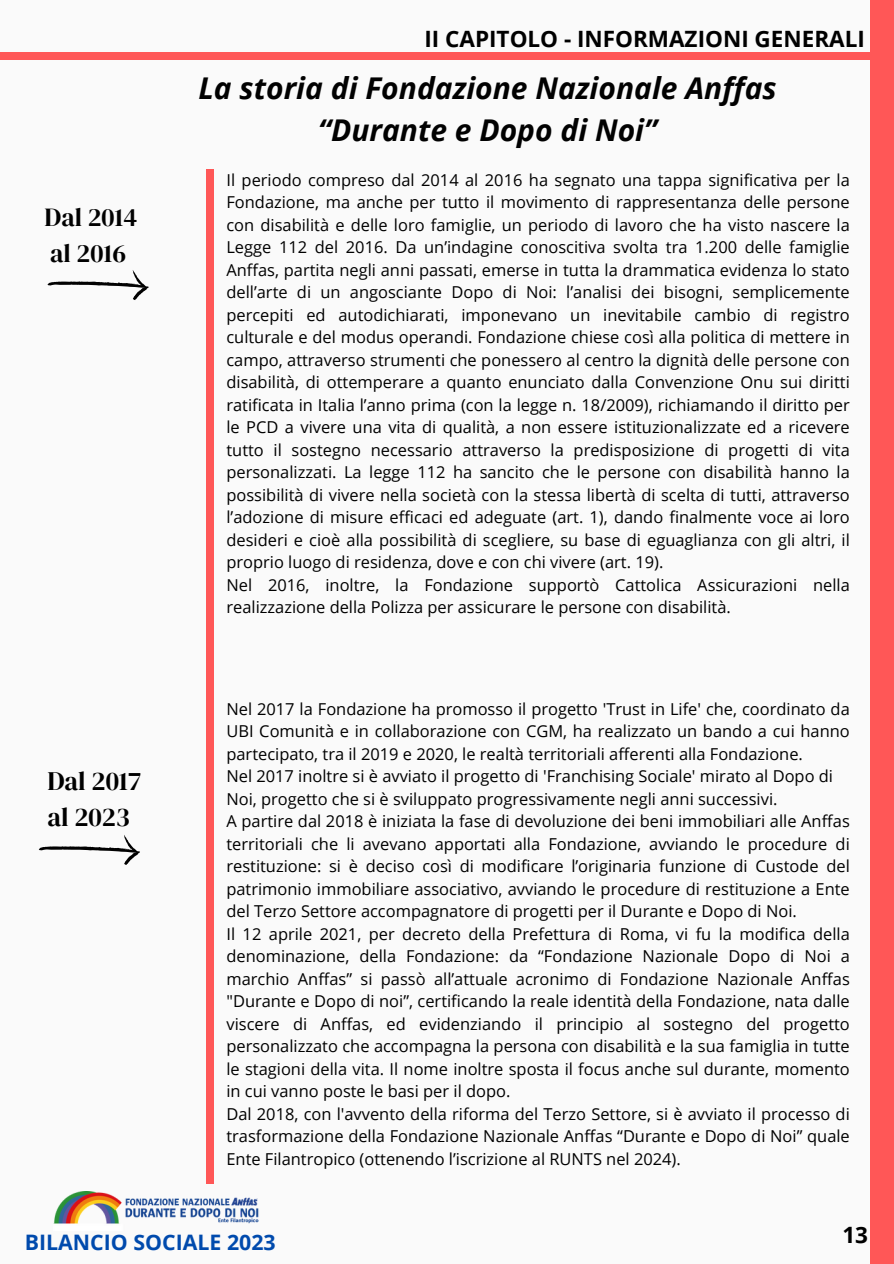
<style>
.page{position:relative;width:894px;height:1264px;background:#fff}
.page>*{position:absolute;margin:0;border:0;box-sizing:border-box;transform-origin:0 0}
.t1{font:italic 700 30px/41.7px "Open Sans";color:#010101;text-align:center}
.t2{font:26.4px/36.6px "DM Serif Display";color:#000}
.t3{font:25.8px/35.8px "DM Serif Display";color:#010101}
.t4{font:700 22.5px "Open Sans";color:#000}
.t5{font:700 21.3px "Open Sans";color:#004aad}
.t6{font:16.5px/22.5px "Open Sans";color:#000;text-align:justify}
</style>
<div class="page">
<div style="left:0;top:0;width:893px;height:1263px;background:#fafafa"></div>
<div style="left:206px;top:170px;width:7px;height:1013px;background:#ff5757"></div>
<div style="left:870px;top:0;width:23px;height:1263px;background:#ff5757"></div>
<svg style="left:47px;top:270px;width:102px;height:30px"></svg>
<svg style="left:39px;top:835px;width:101px;height:30px"></svg>
<img style="left:53px;top:1191px;width:206px;height:33px">
<div style="left:0;top:53px;width:893px;height:7px;background:#ff5757"></div>
<p class="t4" style="left:424px;top:23px;width:442px">II CAPITOLO - INFORMAZIONI GENERALI</p>
<h3 class="t3" style="left:45px;top:199px;width:94px">Dal 2014 al 2016</h3>
<h2 class="t2" style="left:47px;top:762px;width:95px">Dal 2017 al 2023</h2>
<p class="t1" style="left:198px;top:67px;width:579px">La storia di Fondazione Nazionale Anffas “Durante e Dopo di Noi”</p>
<h1 class="t6" style="left:226px;top:168px;width:624px">Il periodo compreso dal 2014 al 2016 ha segnato una tappa significativa per la Fondazione, ma anche per tutto il movimento di rappresentanza delle persone con disabilità e delle loro famiglie, un periodo di lavoro che ha visto nascere la Legge 112 del 2016. Da un’indagine conoscitiva svolta tra 1.200 delle famiglie Anffas, partita negli anni passati, emerse in tutta la drammatica evidenza lo stato dell’arte di un angosciante Dopo di Noi: l’analisi dei bisogni, semplicemente percepiti ed autodichiarati, imponevano un inevitabile cambio di registro culturale e del modus operandi. Fondazione chiese così alla politica di mettere in campo, attraverso strumenti che ponessero al centro la dignità delle persone con disabilità, di ottemperare a quanto enunciato dalla Convenzione Onu sui diritti ratificata in Italia l’anno prima (con la legge n. 18/2009), richiamando il diritto per le PCD a vivere una vita di qualità, a non essere istituzionalizzate ed a ricevere tutto il sostegno necessario attraverso la predisposizione di progetti di vita personalizzati. La legge 112 ha sancito che le persone con disabilità hanno la possibilità di vivere nella società con la stessa libertà di scelta di tutti, attraverso l’adozione di misure efficaci ed adeguate (art. 1), dando finalmente voce ai loro desideri e cioè alla possibilità di scegliere, su base di eguaglianza con gli altri, il proprio luogo di residenza, dove e con chi vivere (art. 19).</h1>
<p class="t6" style="left:226px;top:573px;width:624px">Nel 2016, inoltre, la Fondazione supportò Cattolica Assicurazioni nella realizzazione della Polizza per assicurare le persone con disabilità.</p>
<p class="t6" style="left:226px;top:697px;width:624px">Nel 2017 la Fondazione ha promosso il progetto 'Trust in Life' che, coordinato da UBI Comunità e in collaborazione con CGM, ha realizzato un bando a cui hanno partecipato, tra il 2019 e 2020, le realtà territoriali afferenti alla Fondazione.</p>
<p class="t6" style="left:226px;top:764px;width:608px">Nel 2017 inoltre si è avviato il progetto di 'Franchising Sociale' mirato al Dopo di</p>
<p class="t6" style="left:226px;top:787px;width:552px">Noi, progetto che si è sviluppato progressivamente negli anni successivi.</p>
<p class="t6" style="left:226px;top:809px;width:624px">A partire dal 2018 è iniziata la fase di devoluzione dei beni immobiliari alle Anffas territoriali che li avevano apportati alla Fondazione, avviando le procedure di restituzione: si è deciso così di modificare l’originaria funzione di Custode del patrimonio immobiliare associativo, avviando le procedure di restituzione a Ente del Terzo Settore accompagnatore di progetti per il Durante e Dopo di Noi.</p>
<p class="t6" style="left:226px;top:922px;width:624px">Il 12 aprile 2021, per decreto della Prefettura di Roma, vi fu la modifica della denominazione, della Fondazione: da “Fondazione Nazionale Dopo di Noi a marchio Anffas” si passò all’attuale acronimo di Fondazione Nazionale Anffas "Durante e Dopo di noi”, certificando la reale identità della Fondazione, nata dalle viscere di Anffas, ed evidenziando il principio al sostegno del progetto personalizzato che accompagna la persona con disabilità e la sua famiglia in tutte le stagioni della vita. Il nome inoltre sposta il focus anche sul durante, momento in cui vanno poste le basi per il dopo.</p>
<p class="t6" style="left:226px;top:1102px;width:624px">Dal 2018, con l'avvento della riforma del Terzo Settore, si è avviato il processo di trasformazione della Fondazione Nazionale Anffas “Durante e Dopo di Noi” quale Ente Filantropico (ottenendo l’iscrizione al RUNTS nel 2024).</p>
<p class="t5" style="left:25px;top:1227px;width:252px">BILANCIO SOCIALE 2023</p>
<p class="t4" style="left:842px;top:1218px;width:27px">13</p>
</div>
